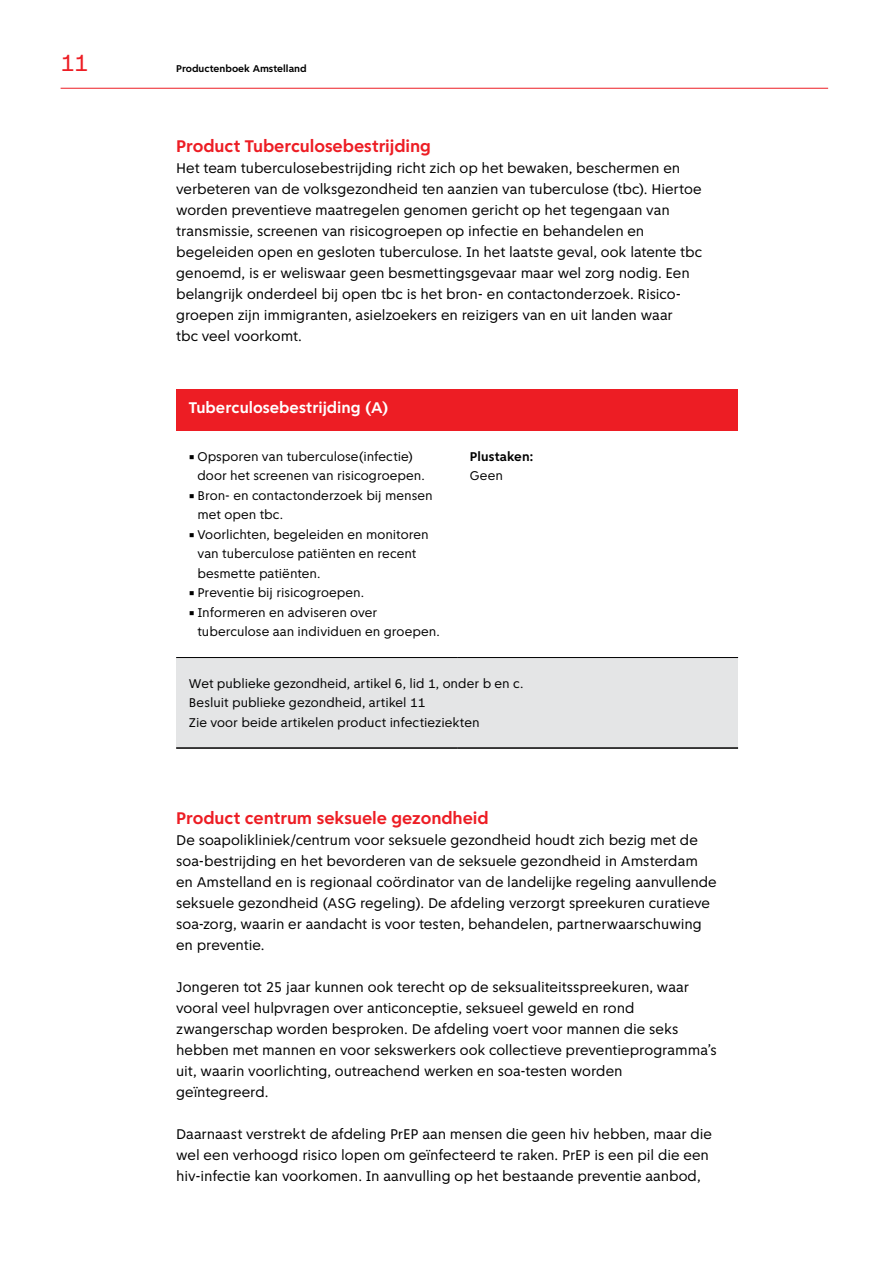
<style>
.page{position:relative;width:893px;height:1263px;background:#fff}
.page>*{position:absolute;margin:0;border:0;box-sizing:border-box;transform-origin:0 0}
.t1{font:24.9px "Amsterdam Sans";color:#ed1d24}
.Tussenkop{font:700 18px "Amsterdam Sans";letter-spacing:-.005em;color:#ed1d24}
.Titel_tabel{font:700 16.5px "Amsterdam Sans";color:#fff}
.Brood{font:15px/21px "Amsterdam Sans";letter-spacing:-.005em;color:#000}
.Brood_tabel{font:13.5px/19.5px "Amsterdam Sans";color:#000}
.Brood_tabel-2{font:700 13.5px "Amsterdam Sans";letter-spacing:.01em;color:#000}
.t2{font:700 10.5px "Amsterdam Sans";color:#000}
</style>
<div class="page">
<hr style="left:61px;top:88px;width:767px;height:1px;background:#ed1d24">
<div style="left:176px;top:389px;width:562px;height:41px;background:#ed1d24"></div>
<div style="left:176px;top:657px;width:562px;height:91px;background:#e4e5e6"></div>
<hr style="left:176px;top:657px;width:281px;height:1px;background:#000">
<hr style="left:457px;top:657px;width:281px;height:1px;background:#000">
<hr style="left:176px;top:747px;width:281px;height:2px;background:#000">
<hr style="left:457px;top:747px;width:281px;height:2px;background:#000">
<h1 class="t1" style="left:61px;top:49px;width:29px">11</h1>
<p class="t2" style="left:176px;top:63px;width:132px">Productenboek Amstelland</p>
<h2 class="Tussenkop" style="left:176px;top:135px;width:256px">Product Tuberculosebestrijding</h2>
<p class="Brood" style="left:176px;top:157px;width:528px">Het team tuberculosebestrijding richt zich op het bewaken, beschermen en verbeteren van de volksgezondheid ten aanzien van tuberculose (tbc). Hiertoe worden preventieve maatregelen genomen gericht op het tegengaan van transmissie, screenen van risicogroepen op infectie en behandelen en begeleiden open en gesloten tuberculose. In het laatste geval, ook latente tbc genoemd, is er weliswaar geen besmettingsgevaar maar wel zorg nodig. Een belangrijk onderdeel bij open tbc is het bron- en contactonderzoek. Risico&shy;groepen zijn immigranten, asielzoekers en reizigers van en uit landen waar<br>tbc veel voorkomt.</p>
<p class="Titel_tabel" style="left:189px;top:398px;width:201px">Tuberculosebestrijding (A)</p>
<p class="Brood_tabel" style="left:197px;top:446px;width:229px;text-indent:-9px">• Opsporen van tuberculose(infectie) door het screenen van risicogroepen.</p>
<p class="Brood_tabel" style="left:197px;top:485px;width:237px;text-indent:-9px">• Bron- en contactonderzoek bij mensen met open tbc.</p>
<p class="Brood_tabel" style="left:197px;top:524px;width:233px;text-indent:-9px">• Voorlichten, begeleiden en monitoren van tuberculose patiënten en recent besmette patiënten.</p>
<p class="Brood_tabel" style="left:189px;top:583px;width:177px">• Preventie bij risicogroepen.</p>
<p class="Brood_tabel" style="left:197px;top:602px;width:244px;text-indent:-9px">• Informeren en adviseren over tuberculose aan individuen en groepen.</p>
<p class="Brood_tabel-2" style="left:470px;top:448px;width:65px">Plustaken:</p>
<p class="Brood_tabel" style="left:470px;top:466px;width:35px">Geen</p>
<p class="Brood_tabel" style="left:189px;top:673px;width:336px">Wet publieke gezondheid, artikel 6, lid 1, onder b en c.</p>
<p class="Brood_tabel" style="left:189px;top:693px;width:238px">Besluit publieke gezondheid, artikel 11</p>
<p class="Brood_tabel" style="left:189px;top:712px;width:292px">Zie voor beide artikelen product infectieziekten</p>
<h2 class="Tussenkop" style="left:176px;top:807px;width:314px">Product centrum seksuele gezondheid</h2>
<p class="Brood" style="left:176px;top:829px;width:542px">De soapolikliniek/centrum voor seksuele gezondheid houdt zich bezig met de soa-bestrijding en het bevorderen van de seksuele gezondheid in Amsterdam en Amstelland en is regionaal coördinator van de landelijke regeling aanvullende seksuele gezondheid (ASG regeling). De afdeling verzorgt spreekuren curatieve soa-zorg, waarin er aandacht is voor testen, behandelen, partnerwaarschuwing en preventie.</p>
<p class="Brood" style="left:176px;top:976px;width:542px">Jongeren tot 25 jaar kunnen ook terecht op de seksualiteitsspreekuren, waar vooral veel hulpvragen over anticonceptie, seksueel geweld en rond zwangerschap worden besproken. De afdeling voert voor mannen die seks hebben met mannen en voor sekswerkers ook collectieve preventieprogramma’s uit, waarin voorlichting, outreachend werken en soa-testen worden geïntegreerd.</p>
<p class="Brood" style="left:176px;top:1123px;width:537px">Daarnaast verstrekt de afdeling PrEP aan mensen die geen hiv hebben, maar die wel een verhoogd risico lopen om geïnfecteerd te raken. PrEP is een pil die een hiv-infectie kan voorkomen. In aanvulling op het bestaande preventie aanbod,</p>
</div>
